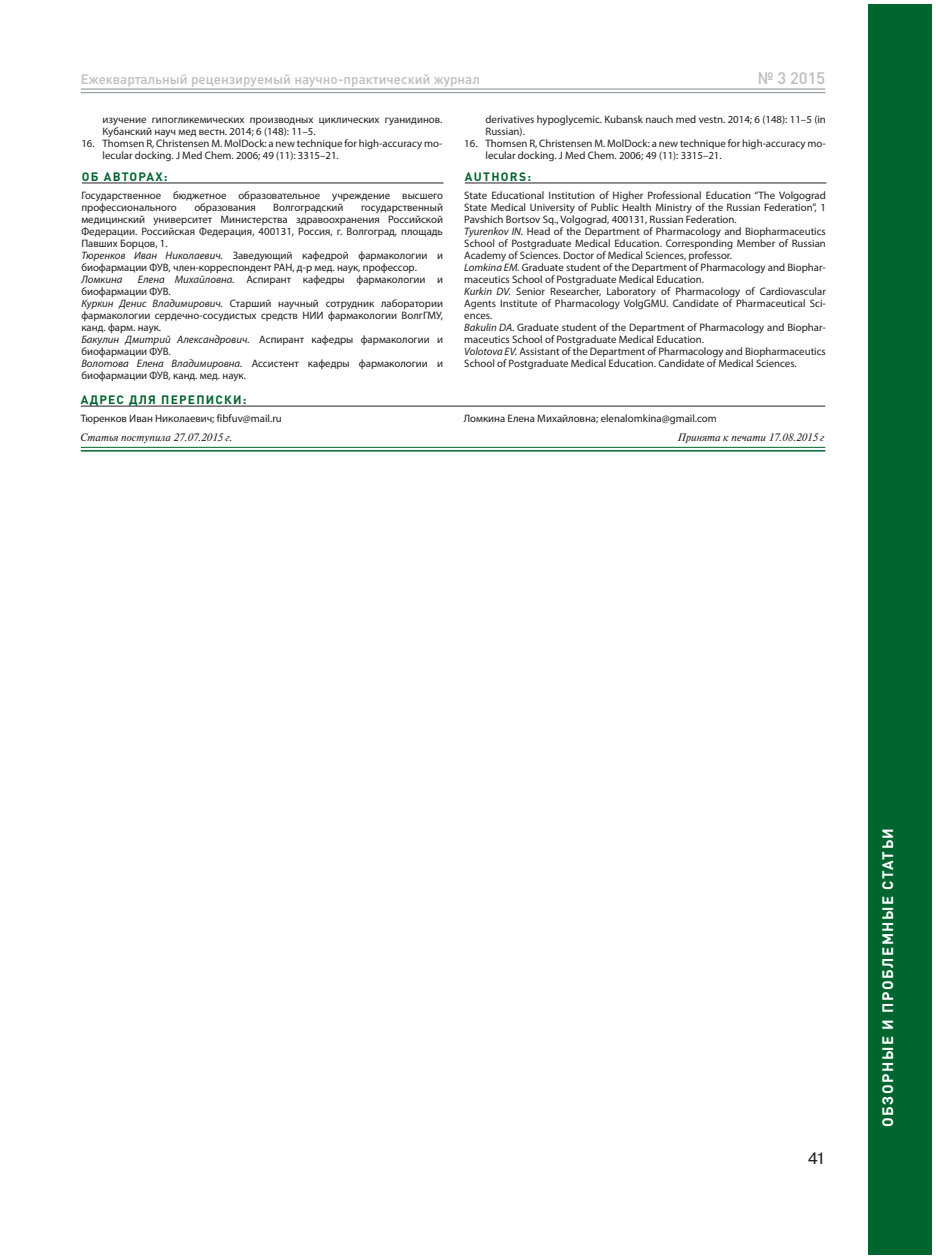
<style>
.page{position:relative;width:936px;height:1259px;background:#fff}
.page>*{position:absolute;margin:0;border:0;box-sizing:border-box;transform-origin:0 0}
.t1{font:500 16.5px "DIN Pro";color:#bcbdc0}
.t2{font:16.5px "Pragmatica";color:#231f20}
.t3{font:700 15px "DIN Pro";letter-spacing:.1em;color:#fff}
.t4{font:500 13.5px "DIN Pro";color:#bcbdc0}
.body_liter{font:700 12px "DIN Pro";letter-spacing:.1em;color:#00652e}
.Autors_konec_stat{font:10.8px/12px "Myriad Pro";color:#231f20}
.Autors_konec_stat-2{font:10.8px/12px "Myriad Pro";color:#222}
.body_1_2_3{font:10.8px/12px "Myriad Pro";color:#231f20}
.Autors_konec_stat-3{font:italic 10.8px "Newton C";color:#231f20}
.Autors_konec_stat-4{font:italic 10.8px "Myriad Pro";color:#231f20}
.s1{font-style:italic}
.s2{font-style:italic;color:#231f20}
.s3{color:#231f20}
</style>
<div class="page">
<div style="left:867px;top:4px;width:64px;height:1250px;background:#00652e"></div>
<hr style="left:81px;top:89px;width:744px;height:1px;background:#8a8c8f">
<hr style="left:81px;top:92px;width:744px;height:1px;background:#8a8c8f">
<hr style="left:465px;top:183px;width:361px;height:1px;background:#231f20">
<hr style="left:82px;top:183px;width:361px;height:1px;background:#231f20">
<hr style="left:81px;top:406px;width:744px;height:1px;background:#231f20">
<hr style="left:81px;top:450px;width:744px;height:1px;background:#00652e">
<hr style="left:81px;top:447px;width:744px;height:1px;background:#00652e">
<p class="t4" style="left:81px;top:70px;width:400px">Ежеквартальный рецензируемый научно-практический журнал</p>
<h1 class="t1" style="left:757px;top:67px;width:69px">№ 3 2015</h1>
<p class="body_1_2_3" style="left:103px;top:113px;width:341px">изучение гипогликемических производных циклических гуанидинов.<br>Кубанский науч мед вестн. 2014; 6 (148): 11–5.</p>
<p class="body_1_2_3" style="left:103px;top:137px;width:341px;text-indent:-21px">16. Thomsen R, Christensen M. MolDock: a new technique for high-accuracy mo&shy;lecular docking. J Med Chem. 2006; 49 (11): 3315–21.</p>
<p class="body_1_2_3" style="left:485px;top:113px;width:342px">derivatives hypoglycemic. Kubansk nauch med vestn. 2014; 6 (148): 11–5 (in<br>Russian).</p>
<p class="body_1_2_3" style="left:485px;top:137px;width:342px;text-indent:-21px">16. Thomsen R, Christensen M. MolDock: a new technique for high-accuracy mo&shy;lecular docking. J Med Chem. 2006; 49 (11): 3315–21.</p>
<p class="body_liter" style="left:82px;top:168px;width:87px">ОБ АВТОРАХ:</p>
<p class="body_liter" style="left:465px;top:168px;width:68px">AUTHORS:</p>
<p class="Autors_konec_stat" style="left:81px;top:189px;width:363px">Государственное бюджетное образовательное учреждение высшего профессионального</p>
<p class="Autors_konec_stat" style="left:194px;top:201px;width:63px">образования</p>
<p class="Autors_konec_stat" style="left:273px;top:201px;width:72px">Волгоградский</p>
<p class="Autors_konec_stat" style="left:81px;top:201px;width:363px;text-align:justify;text-indent:279px">государственный медицинский университет Министерства здравоохранения Российской Федерации. Российская Федерация, 400131, Россия, г. Волгоград, площадь Павших Борцов, 1.</p>
<p class="Autors_konec_stat" style="left:81px;top:249px;width:363px"><span class="s1">Тюренков Иван Николаевич.</span> Заведующий кафедрой фармакологии и биофармации ФУВ, член-корреспондент РАН, д-р мед. наук, профессор.</p>
<p class="Autors_konec_stat-4" style="left:81px;top:272px;width:43px">Ломкина</p>
<p class="Autors_konec_stat" style="left:81px;top:273px;width:363px;text-indent:56px"><span class="s1">Елена Михайловна.</span> Аспирант кафедры фармакологии и биофармации ФУВ.</p>
<p class="Autors_konec_stat" style="left:81px;top:297px;width:363px;text-align:justify"><span class="s1">Куркин Денис Владимирович.</span> Старший научный сотрудник лаборатории фармакологии сердечно-сосудистых средств НИИ фармакологии ВолгГМУ, канд. фарм. наук.</p>
<p class="Autors_konec_stat" style="left:81px;top:333px;width:363px"><span class="s1">Бакулин Дмитрий Александрович.</span> Аспирант кафедры фармакологии и биофармации ФУВ.</p>
<p class="Autors_konec_stat" style="left:81px;top:357px;width:363px"><span class="s1">Волотова Елена Владимировна.</span> Ассистент кафедры фармакологии и биофармации ФУВ, канд. мед. наук.</p>
<p class="body_liter" style="left:81px;top:391px;width:167px">АДРЕС ДЛЯ ПЕРЕПИСКИ:</p>
<p class="Autors_konec_stat" style="left:464px;top:189px;width:363px;text-align:justify">State Educational Institution of Higher Professional Education “The Volgograd State Medical University of Public Health Ministry of the Russian Federation”, 1<br>Pavshich Bortsov Sq., Volgograd, 400131, Russian Federation.</p>
<p class="Autors_konec_stat-2" style="left:464px;top:225px;width:363px;text-align:justify"><span class="s2">Tyurenkov IN.</span> <span class="s3">Head of the Department of Pharmacology and</span> Biopharmaceutics School of Postgraduate Medical Education. Corresponding Member of Russian Academy of Sciences. Doctor of Medical Sciences, professor.</p>
<p class="Autors_konec_stat-2" style="left:464px;top:261px;width:363px"><span class="s2">Lomkina EM.</span> <span class="s3">Graduate student of the Department of Pharmacology and</span> Biophar&shy;maceutics School of Postgraduate Medical Education.</p>
<p class="Autors_konec_stat-2" style="left:464px;top:285px;width:363px;text-align:justify"><span class="s2">Kurkin DV.</span> Senior Researcher, Laboratory of Pharmacology of Cardiovascular Agents Institute of Pharmacology VolgGMU. Candidate of Pharmaceutical Sci&shy;ences.</p>
<p class="Autors_konec_stat-2" style="left:464px;top:321px;width:363px"><span class="s2">Bakulin DA.</span> <span class="s3">Graduate student of the Department of Pharmacology and</span> Biophar&shy;maceutics School of Postgraduate Medical Education.</p>
<p class="Autors_konec_stat-2" style="left:464px;top:345px;width:363px"><span class="s2">Volotova EV.</span> <span class="s3">Assistant of the Department of Pharmacology and</span> Biopharmaceutics<br>School of Postgraduate Medical Education. Candidate of Medical Sciences.</p>
<p class="Autors_konec_stat" style="left:81px;top:412px;width:202px">Тюренков Иван Николаевич; fibfuv@mail.ru</p>
<p class="Autors_konec_stat" style="left:463px;top:412px;width:254px">Ломкина Елена Михайловна; elenalomkina@gmail.com</p>
<p class="Autors_konec_stat-3" style="left:81px;top:431px;width:153px">Статья поступила 27.07.2015 г.</p>
<p class="Autors_konec_stat-3" style="left:677px;top:431px;width:148px">Принята к печати 17.08.2015 г</p>
<h1 class="t2" style="left:808px;top:1148px;width:19px">41</h1>
<h2 class="t3" style="left:877px;top:1127px;width:301px;rotate:-90deg">ОБЗОРНЫЕ И ПРОБЛЕМНЫЕ СТАТЬИ</h2>
</div>
